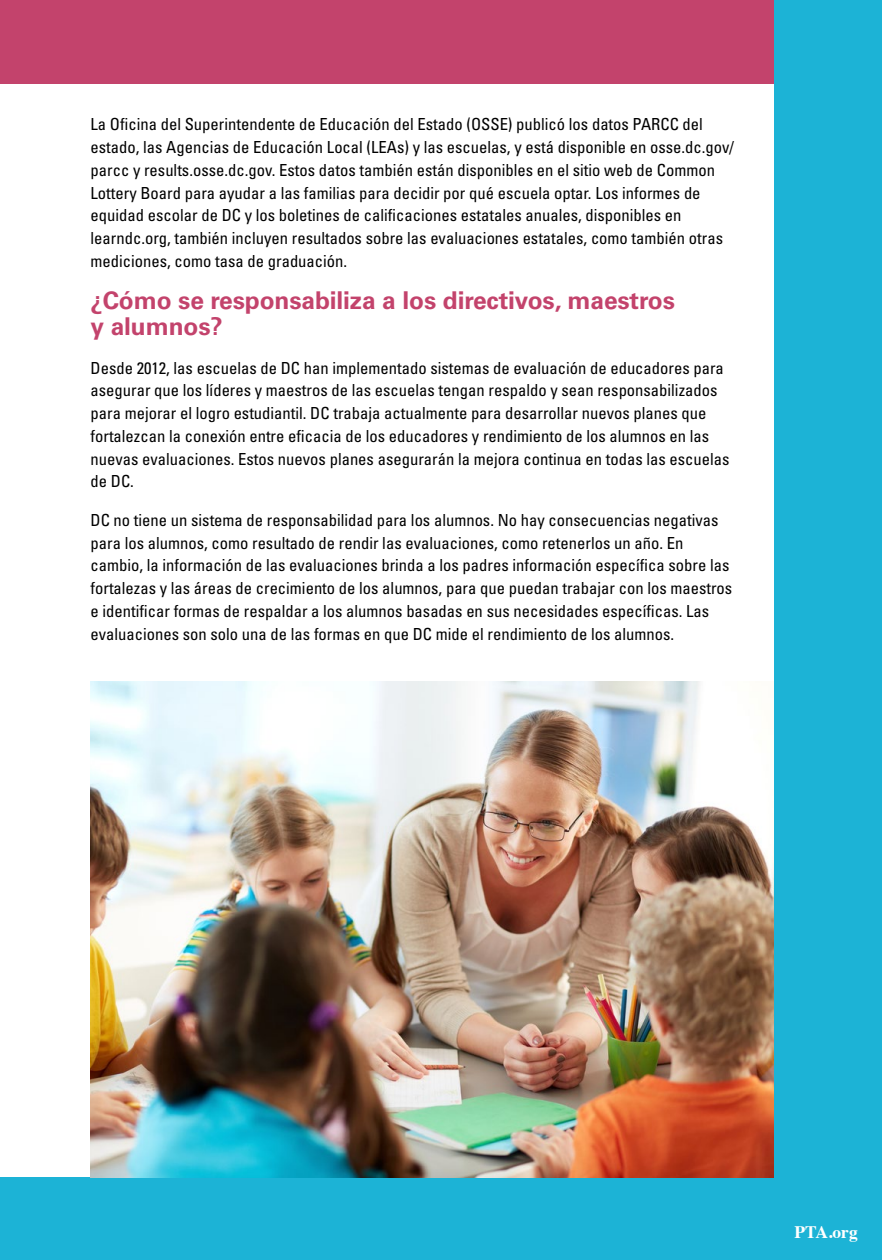
<style>
.page{position:relative;width:882px;height:1260px;background:#fff}
.page>*{position:absolute;margin:0;border:0;box-sizing:border-box;transform-origin:0 0}
.t1{font:700 24.5px/26.2px "Univers LT Std";letter-spacing:-.005em;color:#c3436c}
.t2{font:700 17.5px "Times";color:#fff}
.t3{font:condensed 16.62px/22.8px "Univers LT Std";color:#000}
</style>
<div class="page">
<div style="left:0;top:0;width:819px;height:84px;background:#c3436c"></div>
<div style="left:0;top:1177px;width:882px;height:83px;background:#1cb3d6"></div>
<img style="left:91px;top:681px;width:684px;height:496px">
<div style="left:775px;top:0;width:107px;height:1188px;background:#1cb3d6"></div>
<p class="t3" style="left:91px;top:113px;width:645px">La Oficina del Superintendente de Educación del Estado (OSSE) publicó los datos PARCC del estado, las Agencias de Educación Local (LEAs) y las escuelas, y está disponible en osse.dc.gov/ parcc y results.osse.dc.gov. Estos datos también están disponibles en el sitio web de Common Lottery Board para ayudar a las familias para decidir por qué escuela optar. Los informes de equidad escolar de DC y los boletines de calificaciones estatales anuales, disponibles en learndc.org, también incluyen resultados sobre las evaluaciones estatales, como también otras mediciones, como tasa de graduación.</p>
<h1 class="t1" style="left:91px;top:287px;width:586px">¿Cómo se responsabiliza a los directivos, maestros y alumnos?</h1>
<p class="t3" style="left:91px;top:356px;width:640px">Desde 2012, las escuelas de DC han implementado sistemas de evaluación de educadores para asegurar que los líderes y maestros de las escuelas tengan respaldo y sean responsabilizados para mejorar el logro estudiantil. DC trabaja actualmente para desarrollar nuevos planes que fortalezcan la conexión entre eficacia de los educadores y rendimiento de los alumnos en las nuevas evaluaciones. Estos nuevos planes asegurarán la mejora continua en todas las escuelas de DC.</p>
<p class="t3" style="left:91px;top:508px;width:643px">DC no tiene un sistema de responsabilidad para los alumnos. No hay consecuencias negativas para los alumnos, como resultado de rendir las evaluaciones, como retenerlos un año. En cambio, la información de las evaluaciones brinda a los padres información específica sobre las fortalezas y las áreas de crecimiento de los alumnos, para que puedan trabajar con los maestros e identificar formas de respaldar a los alumnos basadas en sus necesidades específicas. Las evaluaciones son solo una de las formas en que DC mide el rendimiento de los alumnos.</p>
<p class="t2" style="left:794px;top:1216px;width:65px">PTA.org</p>
</div>
